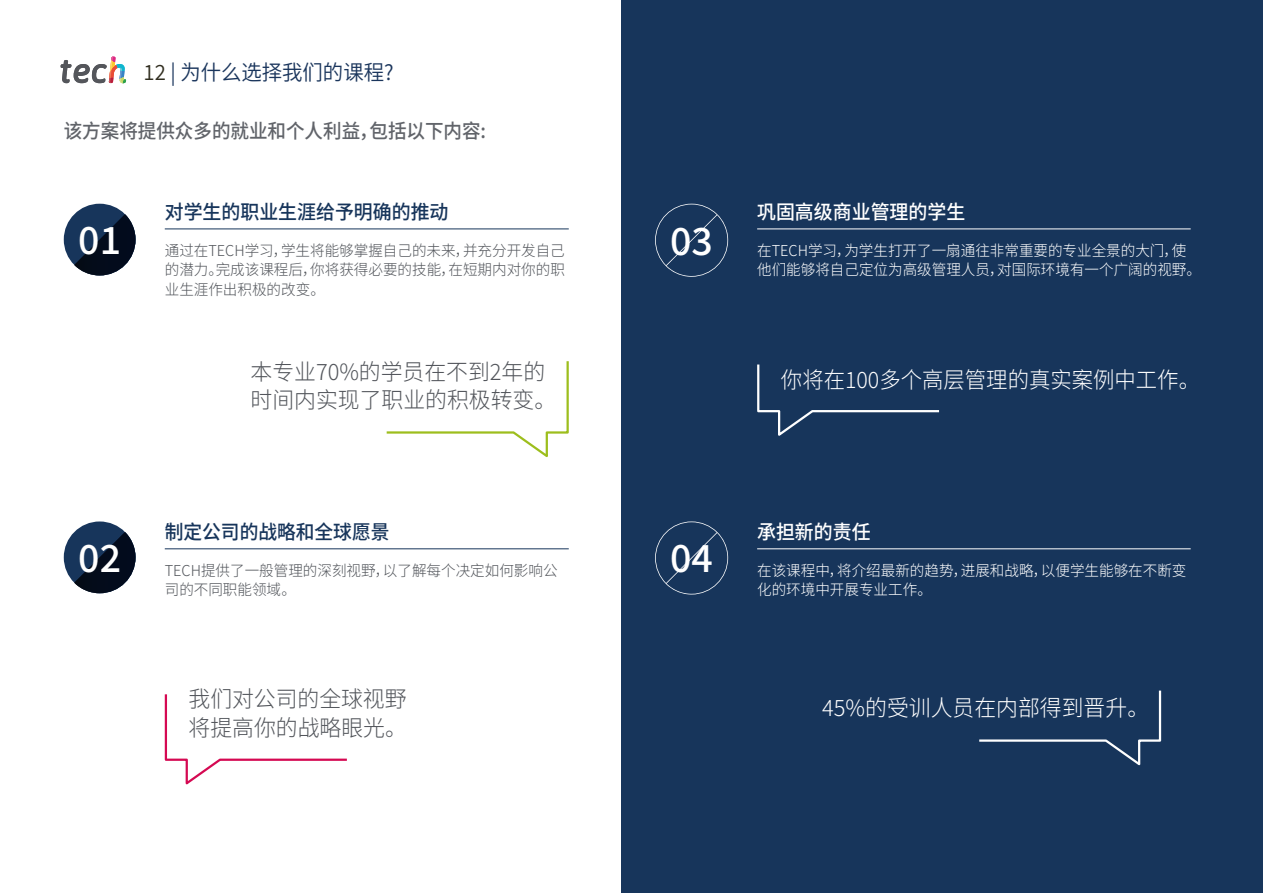
<style>
.page{position:relative;width:1263px;height:893px;background:#fff}
.page>*{position:absolute;margin:0;border:0;box-sizing:border-box;transform-origin:0 0}
.t1{font:500 37.5px "Source Han Sans CN";color:#fff}
.t2{font:300 22.5px/28.5px "Source Han Sans CN";color:#52555b}
.t3{font:300 22.5px "Source Han Sans CN";color:#fff;scale:.95 1}
.t4{font:300 22.5px "Source Han Sans CN";color:#fff}
.t5{font:21px "Source Han Sans CN";color:#1a355c}
.t6{font:500 19.5px "Source Han Sans CN";color:#61646a;scale:.95 1}
.t7{font:500 19.5px "Source Han Sans CN";color:#fff}
.t8{font:500 19.5px "Source Han Sans CN";color:#17355b}
.t9{font:500 19.5px "Source Han Sans CN";color:#17355b;scale:.96 1}
.t10{font:300 15px/19.5px "Source Han Sans CN";color:#52555b;text-align:justify}
.t11{font:300 15px/19.5px "Source Han Sans CN";color:#fff}
.s1{color:#312e20}
</style>
<div class="page">
<div style="left:621px;top:0;width:642px;height:893px;background:#17355b"></div>
<hr style="left:165px;top:229px;width:404px;height:1px;background:#17355b">
<hr style="left:757px;top:229px;width:434px;height:1px;background:#fff">
<svg style="left:386px;top:361px;width:183px;height:96px"></svg>
<svg style="left:757px;top:364px;width:183px;height:72px"></svg>
<hr style="left:165px;top:548px;width:404px;height:1px;background:#17355b">
<hr style="left:757px;top:548px;width:434px;height:1px;background:#fff">
<svg style="left:979px;top:690px;width:183px;height:76px"></svg>
<svg style="left:164px;top:694px;width:183px;height:91px"></svg>
<svg style="left:655px;top:204px;width:73px;height:73px"></svg>
<svg style="left:655px;top:521px;width:73px;height:73px"></svg>
<div style="left:64px;top:204px;width:72px;height:71px;background:#17355b;border-radius:50%"></div>
<svg style="left:74px;top:214px;width:62px;height:61px"></svg>
<div style="left:64px;top:521px;width:72px;height:72px;background:#17355b;border-radius:50%"></div>
<svg style="left:74px;top:532px;width:62px;height:61px"></svg>
<svg style="left:61px;top:57px;width:65px;height:27px"></svg>
<h3 class="t5" style="left:144px;top:61px;width:252px"><span class="s1">12</span> | 为什么选择我们的课程?</h3>
<h3 class="t6" style="left:64px;top:120px;width:446px">该方案将提供众多的就业和个人利益，包括以下内容:</h3>
<h1 class="t1" style="left:78px;top:219px;width:44px">01</h1>
<h3 class="t8" style="left:165px;top:201px;width:285px">对学生的职业生涯给予明确的推动</h3>
<p class="t10" style="left:165px;top:241px;width:402px">通过在TECH学习，学生将能够掌握自己的未来，并充分开发自己的潜力。完成该课程后，你将获得必要的技能，在短期内对你的职业生涯作出积极的改变。</p>
<h1 class="t1" style="left:670px;top:220px;width:44px">03</h1>
<h3 class="t7" style="left:757px;top:201px;width:210px">巩固高级商业管理的学生</h3>
<p class="t11" style="left:757px;top:241px;width:445px">在TECH学习，为学生打开了一扇通往非常重要的专业全景的大门，使他们能够将自己定位为高级管理人员，对国际环境有一个广阔的视野。</p>
<h1 class="t1" style="left:78px;top:537px;width:44px">02</h1>
<h2 class="t2" style="left:251px;top:358px;width:307px">本专业70%的学员在不到2年的时间内实现了职业的积极转变。</h2>
<h2 class="t3" style="left:781px;top:367px;width:443px">你将在100多个高层管理的真实案例中工作。</h2>
<h3 class="t9" style="left:165px;top:521px;width:236px">制定公司的战略和全球愿景</h3>
<p class="t10" style="left:165px;top:561px;width:394px">TECH提供了一般管理的深刻视野，以了解每个决定如何影响公司的不同职能领域。</p>
<h1 class="t1" style="left:670px;top:538px;width:44px">04</h1>
<h3 class="t7" style="left:757px;top:521px;width:115px">承担新的责任</h3>
<p class="t11" style="left:757px;top:561px;width:431px">在该课程中，将介绍最新的趋势，进展和战略，以便学生能够在不断变化的环境中开展专业工作。</p>
<h2 class="t2" style="left:189px;top:685px;width:220px">我们对公司的全球视野</h2>
<h2 class="t4" style="left:822px;top:695px;width:328px">45%的受训人员在内部得到晋升。</h2>
<h2 class="t2" style="left:189px;top:714px;width:220px">将提高你的战略眼光。</h2>
</div>
